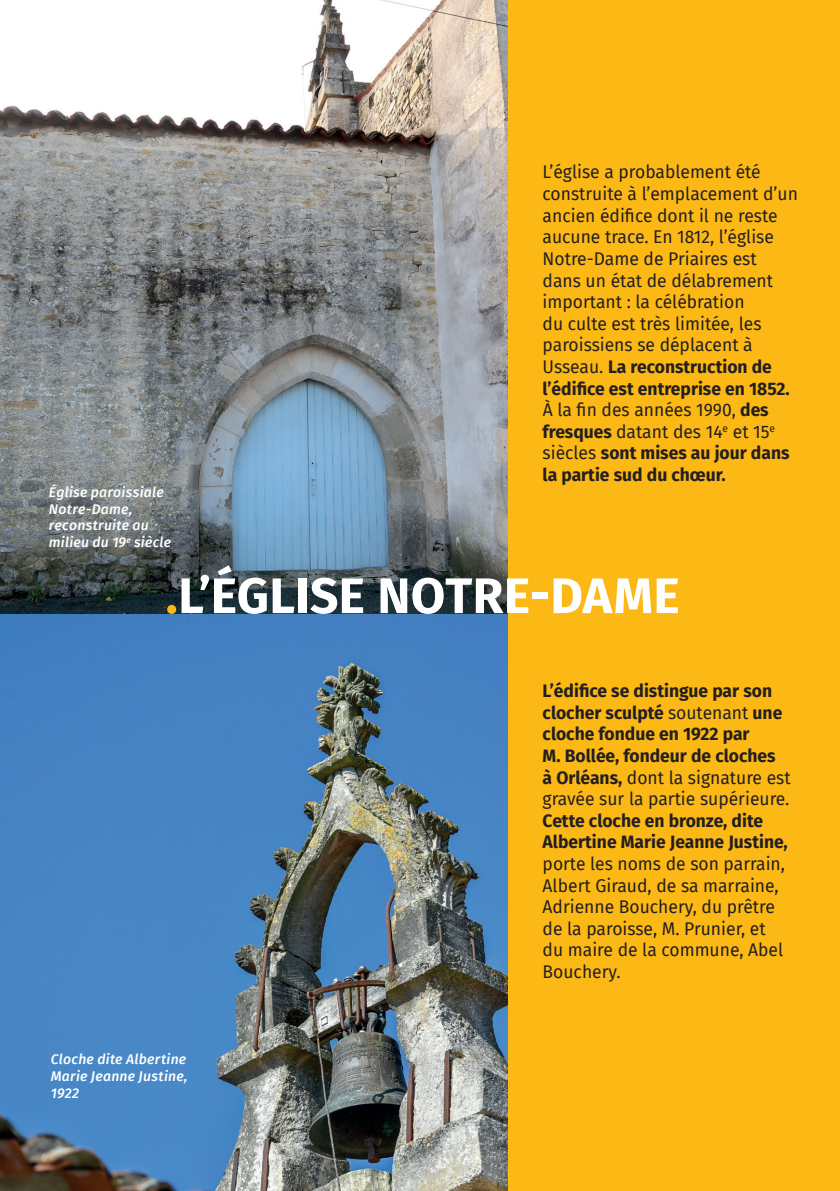
<style>
.page{position:relative;width:840px;height:1191px;background:#fff}
.page>*{position:absolute;margin:0;border:0;box-sizing:border-box;transform-origin:0 0}
.t1{font:700 50px "Fira Sans";letter-spacing:.005em;color:#fff}
.t2{font:18px/21.6px "Fira Sans";color:#231f20}
.t3{font:700 18px/21.6px "Fira Sans";color:#231f20}
.t4{font:italic 500 14px/16.8px "Fira Sans";letter-spacing:.02em;color:#fff;text-align:justify}
.s1{font-weight:700}
.s2{color:#fcb814}
.s3{font-weight:400}
</style>
<div class="page">
<div style="left:0;top:0;width:839px;height:1191px;background:#fcb814"></div>
<img style="left:0;top:613px;width:507px;height:578px">
<img style="left:0;top:0;width:507px;height:613px">
<p class="t4" style="left:49px;top:483px;width:124px;text-align:left">Église paroissiale<br>Notre-Dame, reconstruite au milieu du 19<sup>e</sup> siècle</p>
<p class="t2" style="left:542px;top:161px;width:257px">L’église a probablement été construite à l’emplacement d’un ancien édifice dont il ne reste aucune trace. En 1812, l’église<br>Notre-Dame de Priaires est dans un état de délabrement important : la célébration<br>du culte est très limitée, les paroissiens se déplacent à<br>Usseau. <span class="s1">La reconstruction de l’édifice est entreprise en 1852.<br></span>À la fin des années 1990, <span class="s1">des fresques</span> datant des 14<sup>e</sup> et 15<sup>e </sup>siècles <span class="s1">sont mises au jour dans la partie sud du chœur.</span></p>
<h1 class="t1" style="left:166px;top:553px;width:515px"><span class="s2">.</span>L’ÉGLISE NOTRE-DAME</h1>
<p class="t4" style="left:51px;top:1050px;width:138px">Cloche dite Albertine Marie Jeanne Justine, 1922</p>
<p class="t3" style="left:542px;top:678px;width:249px">L’édifice se distingue par son clocher sculpté <span class="s3">soutenant</span> une cloche fondue en 1922 par<br>M. Bollée, fondeur de cloches<br>à Orléans, <span class="s3">dont la signature est gravée sur la partie supérieure.</span></p>
<p class="t3" style="left:542px;top:808px;width:246px">Cette cloche en bronze, dite<br>Albertine Marie Jeanne Justine,</p>
<p class="t2" style="left:542px;top:852px;width:244px">porte les noms de son parrain,<br>Albert Giraud, de sa marraine,<br>Adrienne Bouchery, du prêtre de la paroisse, M. Prunier, et du maire de la commune, Abel<br>Bouchery.</p>
</div>
